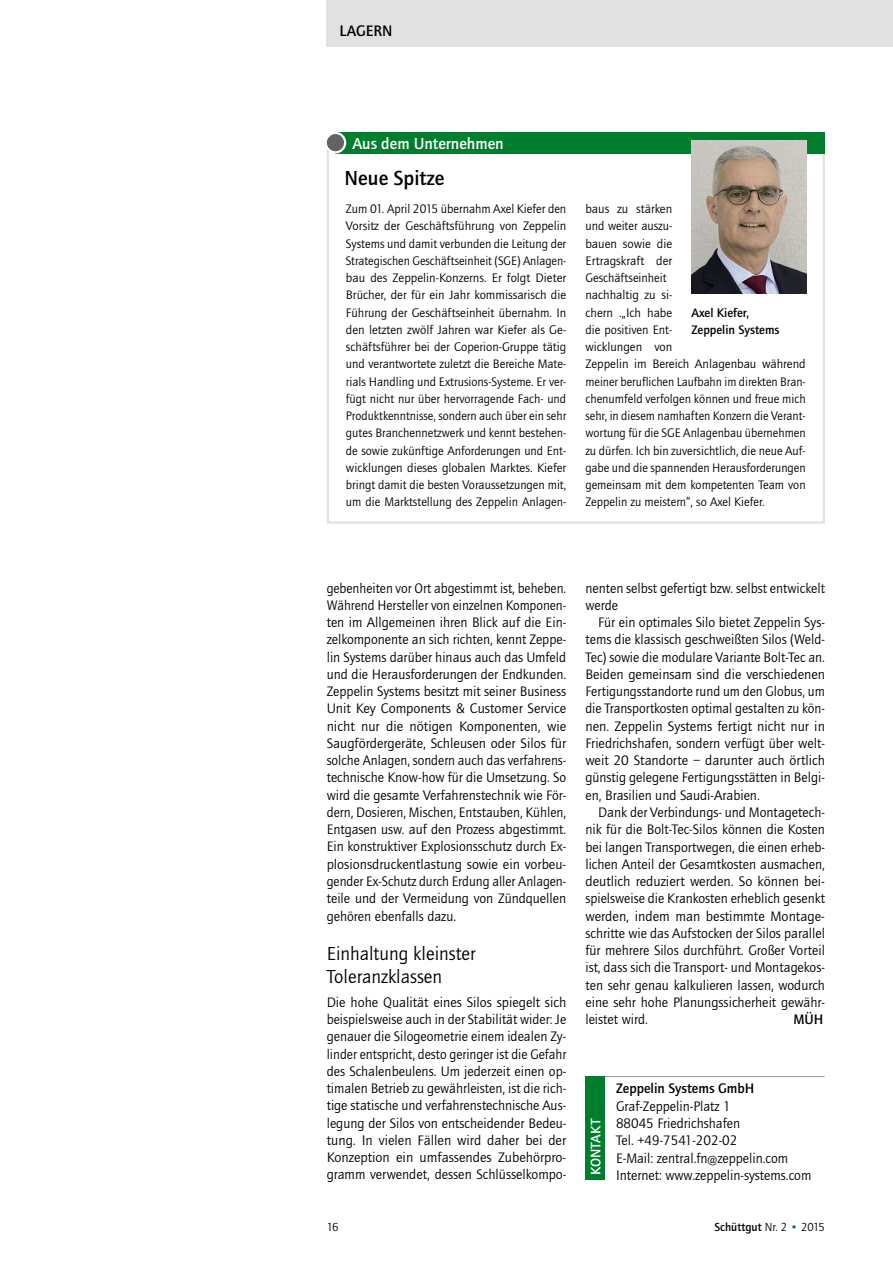
<style>
.page{position:relative;width:893px;height:1263px;background:#fff}
.page>*{position:absolute;margin:0;border:0;box-sizing:border-box;transform-origin:0 0}
.t1{font:500 21px "Quay Sans EFOP";color:#000}
.t2{font:19.5px/22.5px "Quay Sans EFOP";color:#000}
.t3{font:500 16.5px "Quay Sans EFOP";color:#fff}
.t4{font:500 15.75px "Quay Sans EFOP";color:#000}
.t5{font:14.25px/17.2px "Quay Sans EFOP";color:#000;text-align:justify}
.t6{font:500 14.25px "Quay Sans EFOP";color:#fff}
.t7{font:500 14.25px "Quay Sans EFOP";color:#000}
.t8{font:12.75px/17.2px "Quay Sans EFOP";color:#000;text-align:justify}
.t9{font:500 12.75px/17.2px "Quay Sans EFOP";color:#000}
.t10{font:500 12px "Quay Sans EFOP";color:#000}
.t11{font:12px "Quay Sans EFOP";color:#000}
.s1{font-weight:500}
.s2{font-weight:400}
.s3{font-weight:400;color:#007d2d}
</style>
<div class="page">
<div style="left:327px;top:0;width:566px;height:47px;background:#e1e1e1"></div>
<div style="left:585px;top:1076px;width:20px;height:104px;background:#007d2d"></div>
<hr style="left:605px;top:1076px;width:220px;height:1px;background:#959595">
<div style="left:335px;top:132px;width:490px;height:21px;background:#007d2d"></div>
<div style="left:326px;top:133px;width:19px;height:19px;background:#636363;border-radius:50%"></div>
<div style="left:325px;top:132px;width:21px;height:21px;border:2px solid #fff;border-radius:50%"></div>
<img style="left:691px;top:140px;width:115px;height:153px">
<p class="t4" style="left:339px;top:22px;width:55px">LAGERN</p>
<p class="t3" style="left:352px;top:134px;width:153px">Aus dem Unternehmen</p>
<p class="t1" style="left:345px;top:166px;width:101px">Neue Spitze</p>
<p class="t8" style="left:346px;top:202px;width:222px">Zum 01. April 2015 übernahm Axel Kiefer den Vorsitz der Geschäftsführung von Zeppelin Systems und damit verbunden die Leitung der Strategischen Geschäftseinheit (SGE) Anlagen&shy;bau des Zeppelin-Konzerns. Er folgt Dieter Brücher, der für ein Jahr kommissarisch die Führung der Geschäftseinheit übernahm. In den letzten zwölf Jahren war Kiefer als Ge&shy;schäftsführer bei der Coperion-Gruppe tätig und verantwortete zuletzt die Bereiche Mate&shy;rials Handling und Extrusions-Systeme. Er ver&shy;fügt nicht nur über hervorragende Fach- und Produktkenntnisse, sondern auch über ein sehr gutes Branchennetzwerk und kennt bestehen&shy;de sowie zukünftige Anforderungen und Ent&shy;wicklungen dieses globalen Marktes. Kiefer bringt damit die besten Voraussetzungen mit, um die Marktstellung des Zeppelin Anlagen-</p>
<p class="t8" style="left:585px;top:202px;width:222px;text-align:left">baus zu stärken<br>und weiter auszu-<br>bauen sowie die<br>Ertragskraft der<br>Geschäftseinheit<br>nachhaltig zu si-<br>chern .„Ich habe<br>die positiven Ent-<br>wicklungen von<br>Zeppelin im Bereich Anlagenbau während meiner beruflichen Laufbahn im direkten Bran&shy;chenumfeld verfolgen können und freue mich sehr, in diesem namhaften Konzern die Verant&shy;wortung für die SGE Anlagenbau übernehmen zu dürfen. Ich bin zuversichtlich, die neue Auf&shy;gabe und die spannenden Herausforderungen gemeinsam mit dem kompetenten Team von<br>Zeppelin zu meistern“, so Axel Kiefer.</p>
<p class="t9" style="left:691px;top:304px;width:90px">Axel Kiefer,<br>Zeppelin Systems</p>
<p class="t5" style="left:327px;top:581px;width:241px">gebenheiten vor Ort abgestimmt ist, beheben.<br>Während Hersteller von einzelnen Komponen&shy;ten im Allgemeinen ihren Blick auf die Ein&shy;zelkomponente an sich richten, kennt Zeppe&shy;lin Systems darüber hinaus auch das Umfeld und die Herausforderungen der Endkunden.<br>Zeppelin Systems besitzt mit seiner Business Unit Key Components &amp; Customer Service nicht nur die nötigen Komponenten, wie Saugfördergeräte, Schleusen oder Silos für solche Anlagen, sondern auch das verfahrens&shy;technische Know-how für die Umsetzung. So wird die gesamte Verfahrenstechnik wie För&shy;dern, Dosieren, Mischen, Entstauben, Kühlen, Entgasen usw. auf den Prozess abgestimmt.<br>Ein konstruktiver Explosionsschutz durch Ex&shy;plosionsdruckentlastung sowie ein vorbeu&shy;gender Ex-Schutz durch Erdung aller Anlagen&shy;teile und der Vermeidung von Zündquellen gehören ebenfalls dazu.</p>
<p class="t2" style="left:327px;top:944px;width:150px">Einhaltung kleinster<br>Toleranzklassen</p>
<p class="t5" style="left:327px;top:995px;width:241px">Die hohe Qualität eines Silos spiegelt sich beispielsweise auch in der Stabilität wider: Je genauer die Silogeometrie einem idealen Zy&shy;linder entspricht, desto geringer ist die Gefahr des Schalenbeulens. Um jederzeit einen op&shy;timalen Betrieb zu gewährleisten, ist die rich&shy;tige statische und verfahrenstechnische Aus&shy;legung der Silos von entscheidender Bedeu&shy;tung. In vielen Fällen wird daher bei der Konzeption ein umfassendes Zubehörpro&shy;gramm verwendet, dessen Schlüsselkompo-</p>
<p class="t5" style="left:585px;top:581px;width:241px">nenten selbst gefertigt bzw. selbst entwickelt</p>
<p class="t5" style="left:585px;top:598px;width:34px">werde</p>
<p class="t5" style="left:598px;top:615px;width:228px">Für ein optimales Silo bietet Zeppelin Sys-</p>
<p class="t5" style="left:585px;top:633px;width:241px">tems die klassisch geschweißten Silos (Weld-</p>
<p class="t5" style="left:585px;top:650px;width:241px">Tec) sowie die modulare Variante Bolt-Tec an.</p>
<p class="t5" style="left:585px;top:667px;width:241px">Beiden gemeinsam sind die verschiedenen</p>
<p class="t5" style="left:585px;top:684px;width:241px">Fertigungsstandorte rund um den Globus, um</p>
<p class="t5" style="left:585px;top:702px;width:241px">die Transportkosten optimal gestalten zu kön-</p>
<p class="t5" style="left:585px;top:719px;width:241px">nen. Zeppelin Systems fertigt nicht nur in</p>
<p class="t5" style="left:585px;top:736px;width:241px">Friedrichshafen, sondern verfügt über welt-</p>
<p class="t5" style="left:585px;top:753px;width:241px">weit 20 Standorte – darunter auch örtlich</p>
<p class="t5" style="left:585px;top:771px;width:241px">günstig gelegene Fertigungsstätten in Belgi-</p>
<p class="t5" style="left:585px;top:788px;width:176px">en, Brasilien und Saudi-Arabien.</p>
<p class="t5" style="left:598px;top:805px;width:228px">Dank der Verbindungs- und Montagetech-</p>
<p class="t5" style="left:585px;top:822px;width:241px">nik für die Bolt-Tec-Silos können die Kosten</p>
<p class="t5" style="left:585px;top:840px;width:241px">bei langen Transportwegen, die einen erheb-</p>
<p class="t5" style="left:585px;top:857px;width:241px">lichen Anteil der Gesamtkosten ausmachen,</p>
<p class="t5" style="left:585px;top:874px;width:241px">deutlich reduziert werden. So können bei-</p>
<p class="t5" style="left:585px;top:891px;width:241px">spielsweise die Krankosten erheblich gesenkt</p>
<p class="t5" style="left:585px;top:909px;width:241px">werden, indem man bestimmte Montage-</p>
<p class="t5" style="left:585px;top:926px;width:241px">schritte wie das Aufstocken der Silos parallel</p>
<p class="t5" style="left:585px;top:943px;width:241px">für mehrere Silos durchführt. Großer Vorteil</p>
<p class="t5" style="left:585px;top:960px;width:241px">ist, dass sich die Transport- und Montagekos-</p>
<p class="t5" style="left:585px;top:978px;width:241px">ten sehr genau kalkulieren lassen, wodurch</p>
<p class="t5" style="left:585px;top:995px;width:241px">eine sehr hohe Planungssicherheit gewähr-</p>
<p class="t5" style="left:585px;top:1012px;width:64px">leistet wird.</p>
<p class="t7" style="left:793px;top:1011px;width:31px">MÜH</p>
<p class="t6" style="left:588px;top:1175px;width:59px;rotate:-90deg">KONTAKT</p>
<p class="t5" style="left:616px;top:1082px;width:197px;text-align:left"><span class="s1">Zeppelin Systems GmbH<br></span>Graf-Zeppelin-Platz 1<br>88045 Friedrichshafen<br>Tel. +49-7541-202-02<br>E-Mail: zentral.fn@zeppelin.com<br>Internet: www.zeppelin-systems.com</p>
<p class="t11" style="left:327px;top:1223px;width:13px">16</p>
<p class="t10" style="left:714px;top:1220px;width:112px">Schüttgut <span class="s2">Nr. 2</span> <span class="s3">•</span> <span class="s2">2015</span></p>
</div>
